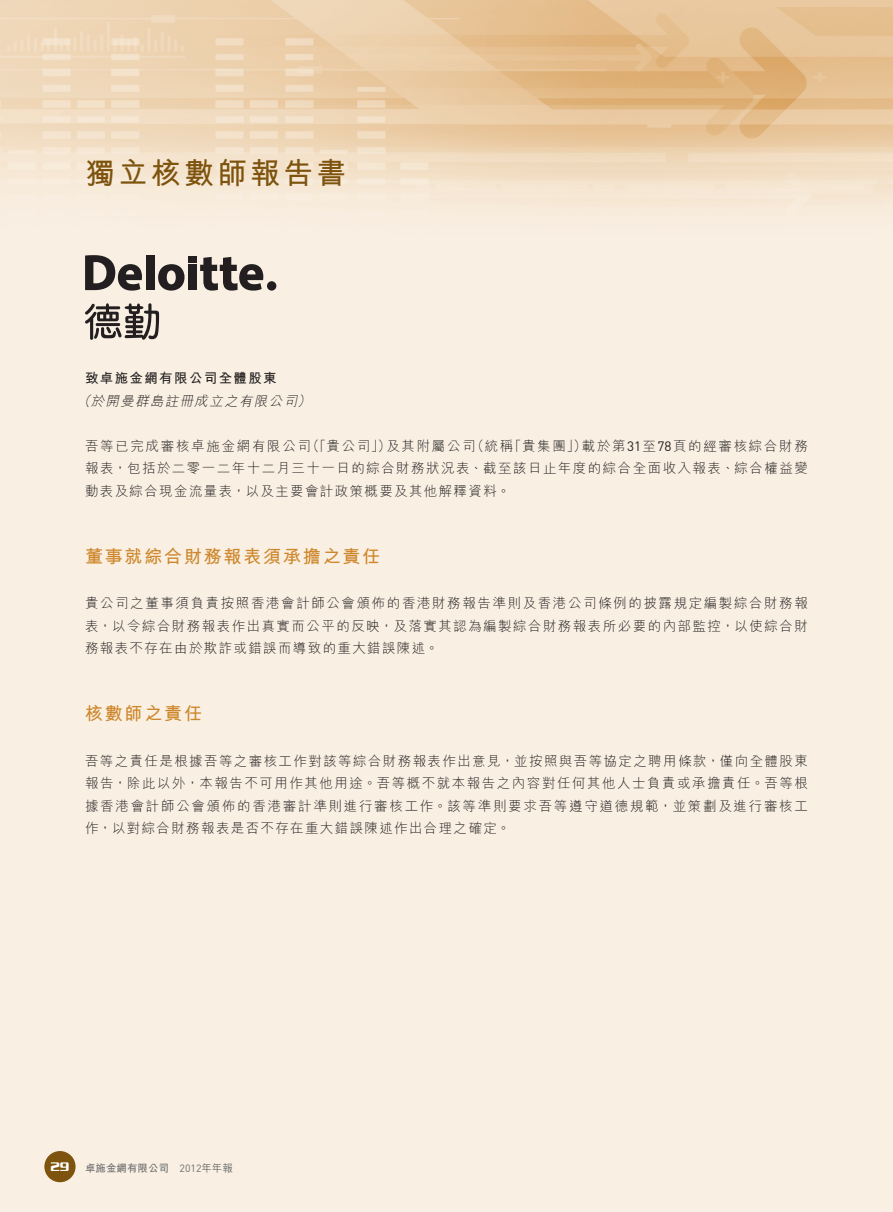
<style>
.page{position:relative;width:893px;height:1212px;background:#f9f0e3}
.page>*{position:absolute;margin:0;border:0;box-sizing:border-box;transform-origin:0 0}
.t1{font:700 30px "M Hei HK";letter-spacing:.1em;color:#7e530e}
.t2{font:700 18px "M Hei HK";letter-spacing:.1em;color:#ce872c}
.t3{font:300 13.5px/22.5px "M Hei HK";letter-spacing:.1em;color:#231f20;text-align:justify}
.t4{font:italic 300 13.5px "M Hei HK";color:#231f20}
.t5{font:700 13.5px "M Hei HK";letter-spacing:.1em;color:#231f20}
.t6{font:700 10.5px "M Hei HK";color:#6c6d70}
.s1{font-family:"DIN Pro";font-weight:400}
.s2{font-family:"Serpentine Std";font-weight:500;font-size:13.5px;color:#fff}
.s3{font-weight:500}
</style>
<div class="page">
<img style="left:0;top:0;width:893px;height:209px">
<div style="left:44px;top:1151px;width:32px;height:31px;background:#7e530e;border-radius:50%"></div>
<svg style="left:85px;top:303px;width:74px;height:37px"></svg>
<div style="left:146px;top:256px;width:8px;height:34px;background:#231f20"></div>
<svg style="left:158px;top:264px;width:27px;height:27px"></svg>
<div style="left:188px;top:265px;width:9px;height:25px;background:#231f20"></div>
<div style="left:188px;top:256px;width:9px;height:6px;background:#231f20"></div>
<svg style="left:200px;top:257px;width:63px;height:34px"></svg>
<div style="left:267px;top:281px;width:9px;height:10px;background:#231f20;border-radius:50%"></div>
<svg style="left:85px;top:255px;width:57px;height:36px"></svg>
<h1 class="t1" style="left:85px;top:162px;width:262px">獨立核數師報告書</h1>
<p class="t5" style="left:85px;top:373px;width:193px">致卓施金網有限公司全體股東</p>
<p class="t4" style="left:77px;top:395px;width:238px">（於開曼群島註冊成立之有限公司）</p>
<p class="t3" style="left:85px;top:436px;width:724px">吾等已完成審核卓施金網有限公司（「貴公司」）及其附屬公司（統稱「貴集團」）載於第<span class="s1">31</span>至<span class="s1">78</span>頁的經審核綜合財務報表，包括於二零一二年十二月三十一日的綜合財務狀況表、截至該日止年度的綜合全面收入報表、綜合權益變動表及綜合現金流量表，以及主要會計政策概要及其他解釋資料。</p>
<h2 class="t2" style="left:85px;top:549px;width:297px">董事就綜合財務報表須承擔之責任</h2>
<p class="t3" style="left:85px;top:594px;width:724px">貴公司之董事須負責按照香港會計師公會頒佈的香港財務報告準則及香港公司條例的披露規定編製綜合財務報表，以令綜合財務報表作出真實而公平的反映，及落實其認為編製綜合財務報表所必要的內部監控，以使綜合財務報表不存在由於欺詐或錯誤而導致的重大錯誤陳述。</p>
<h2 class="t2" style="left:85px;top:706px;width:118px">核數師之責任</h2>
<p class="t3" style="left:85px;top:751px;width:724px">吾等之責任是根據吾等之審核工作對該等綜合財務報表作出意見，並按照與吾等協定之聘用條款，僅向全體股東報告，除此以外，本報告不可用作其他用途。吾等概不就本報告之內容對任何其他人士負責或承擔責任。吾等根據香港會計師公會頒佈的香港審計準則進行審核工作。該等準則要求吾等遵守道德規範，並策劃及進行審核工作，以對綜合財務報表是否不存在重大錯誤陳述作出合理之確定。</p>
<p class="t6" style="left:50px;top:1164px;width:184px"><span class="s2">29</span> 卓施金網有限公司 <span class="s1">2012</span><span class="s3">年年報</span></p>
</div>
